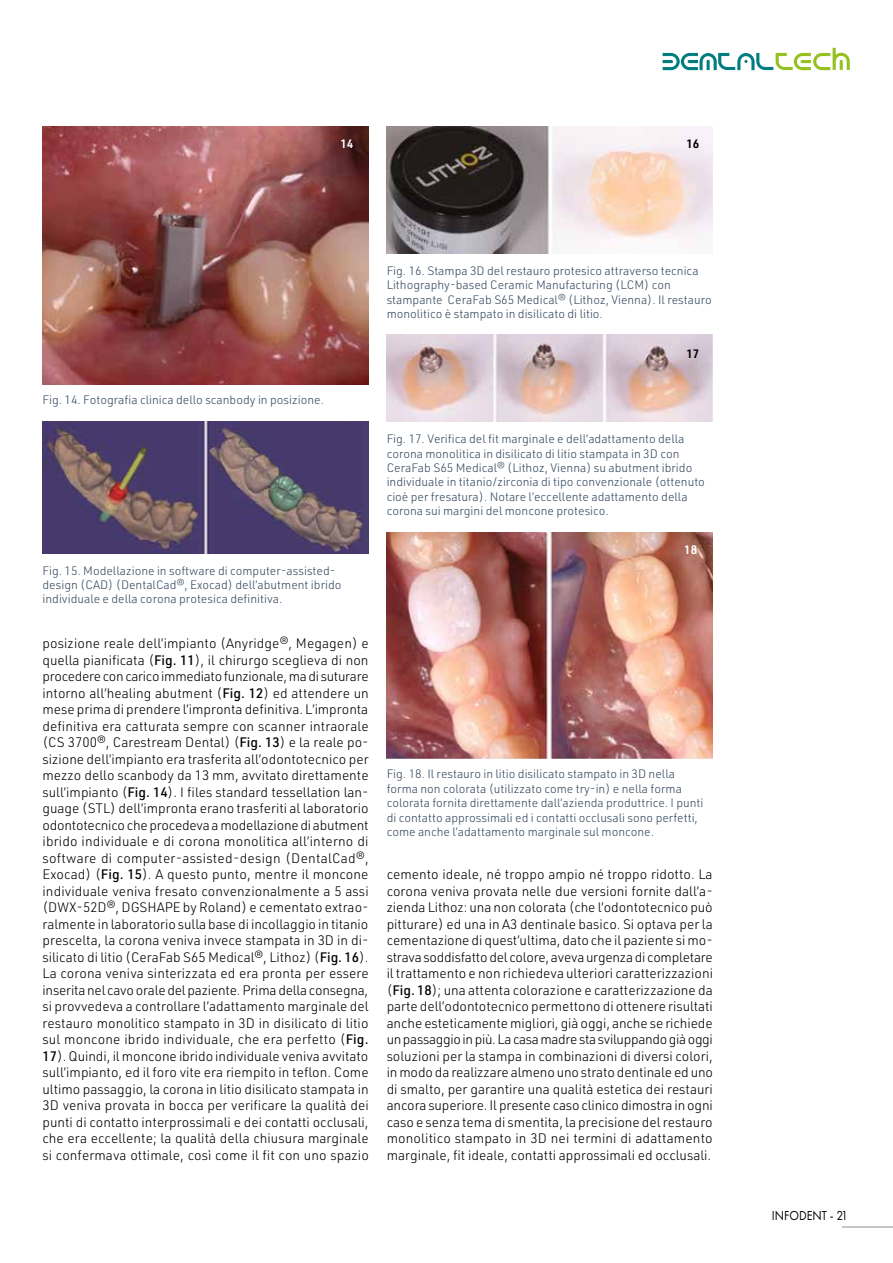
<style>
.page{position:relative;width:893px;height:1263px;background:#fff}
.page>*{position:absolute;margin:0;border:0;box-sizing:border-box;transform-origin:0 0}
.t1{font:300 13.5px/16.5px "URWDIN";color:#000;text-align:justify}
.t2{font:13.5px "Futura PT";color:#000;scale:.9 1}
.t3{font:300 12px/14.4px "URWDIN";color:#35495e}
.t4{font:600 12px "URWDIN";color:#000}
.t5{font:600 12px "URWDIN";color:#fff}
.s1{font-weight:500}
</style>
<div class="page">
<hr style="left:842px;top:1226px;width:51px;height:1px;background:#8d9091">
<svg style="left:663px;top:48px;width:187px;height:22px"></svg>
<img style="left:42px;top:126px;width:327px;height:258px">
<img style="left:43px;top:422px;width:326px;height:131px">
<img style="left:387px;top:126px;width:326px;height:127px">
<img style="left:387px;top:335px;width:326px;height:87px">
<img style="left:387px;top:532px;width:326px;height:227px">
<p class="t5" style="left:340px;top:135px;width:14px">14</p>
<p class="t4" style="left:686px;top:135px;width:14px">16</p>
<p class="t3" style="left:43px;top:392px;width:283px">Fig. 14. Fotografia clinica dello scanbody in posizione.</p>
<p class="t3" style="left:43px;top:563px;width:300px">Fig. 15. Modellazione in software di computer-assisted&shy;design (CAD) (DentalCad®, Exocad) dell’abutment ibrido individuale e della corona protesica definitiva.</p>
<p class="t1" style="left:43px;top:635px;width:328px">posizione reale dell’impianto (Anyridge®, Megagen) e quella pianificata (<span class="s1">Fig. 11</span>), il chirurgo sceglieva di non procedere con carico immediato funzionale, ma di suturare intorno all’healing abutment (<span class="s1">Fig. 12</span>) ed attendere un mese prima di prendere l’impronta definitiva. L’impronta definitiva era catturata sempre con scanner intraorale (CS 3700®, Carestream Dental) (<span class="s1">Fig. 13</span>) e la reale po&shy;sizione dell’impianto era trasferita all’odontotecnico per mezzo dello scanbody da 13 mm, avvitato direttamente sull’impianto (<span class="s1">Fig. 14</span>). I files standard tessellation lan&shy;guage (STL) dell’impronta erano trasferiti al laboratorio odontotecnico che procedeva a modellazione di abutment ibrido individuale e di corona monolitica all’interno di software di computer-assisted-design (DentalCad®, Exocad) (<span class="s1">Fig. 15</span>). A questo punto, mentre il moncone individuale veniva fresato convenzionalmente a 5 assi (DWX-52D®, DGSHAPE by Roland) e cementato extrao&shy;ralmente in laboratorio sulla base di incollaggio in titanio prescelta, la corona veniva invece stampata in 3D in di&shy;silicato di litio (CeraFab S65 Medical®, Lithoz) (<span class="s1">Fig. 16</span>).<br>La corona veniva sinterizzata ed era pronta per essere inserita nel cavo orale del paziente. Prima della consegna, si provvedeva a controllare l’adattamento marginale del restauro monolitico stampato in 3D in disilicato di litio sul moncone ibrido individuale, che era perfetto (<span class="s1">Fig.<br>17</span>). Quindi, il moncone ibrido individuale veniva avvitato sull’impianto, ed il foro vite era riempito in teflon. Come ultimo passaggio, la corona in litio disilicato stampata in 3D veniva provata in bocca per verificare la qualità dei punti di contatto interprossimali e dei contatti occlusali, che era eccellente; la qualità della chiusura marginale si confermava ottimale, così come il fit con uno spazio</p>
<p class="t3" style="left:387px;top:263px;width:327px">Fig. 16. Stampa 3D del restauro protesico attraverso tecnica Lithography-based Ceramic Manufacturing (LCM) con stampante CeraFab S65 Medical® (Lithoz, Vienna). Il restauro monolitico è stampato in disilicato di litio.</p>
<p class="t4" style="left:686px;top:346px;width:14px">17</p>
<p class="t3" style="left:387px;top:431px;width:320px">Fig. 17. Verifica del fit marginale e dell’adattamento della corona monolitica in disilicato di litio stampata in 3D con CeraFab S65 Medical® (Lithoz, Vienna) su abutment ibrido individuale in titanio/zirconia di tipo convenzionale (ottenuto cioè per fresatura). Notare l’eccellente adattamento della corona sui margini del moncone protesico.</p>
<p class="t5" style="left:684px;top:542px;width:14px">18</p>
<p class="t3" style="left:387px;top:767px;width:318px">Fig. 18. Il restauro in litio disilicato stampato in 3D nella forma non colorata (utilizzato come try-in) e nella forma colorata fornita direttamente dall’azienda produttrice. I punti di contatto approssimali ed i contatti occlusali sono perfetti, come anche l’adattamento marginale sul moncone.</p>
<p class="t1" style="left:387px;top:866px;width:328px">cemento ideale, né troppo ampio né troppo ridotto. La corona veniva provata nelle due versioni fornite dall’a&shy;zienda Lithoz: una non colorata (che l’odontotecnico può pitturare) ed una in A3 dentinale basico. Si optava per la cementazione di quest’ultima, dato che il paziente si mo&shy;strava soddisfatto del colore, aveva urgenza di completare il trattamento e non richiedeva ulteriori caratterizzazioni (<span class="s1">Fig. 18</span>); una attenta colorazione e caratterizzazione da parte dell’odontotecnico permettono di ottenere risultati anche esteticamente migliori, già oggi, anche se richiede un passaggio in più. La casa madre sta sviluppando già oggi soluzioni per la stampa in combinazioni di diversi colori, in modo da realizzare almeno uno strato dentinale ed uno di smalto, per garantire una qualità estetica dei restauri ancora superiore. Il presente caso clinico dimostra in ogni caso e senza tema di smentita, la precisione del restauro monolitico stampato in 3D nei termini di adattamento marginale, fit ideale, contatti approssimali ed occlusali.</p>
<p class="t2" style="left:772px;top:1207px;width:86px">INFODENT - 21</p>
</div>
